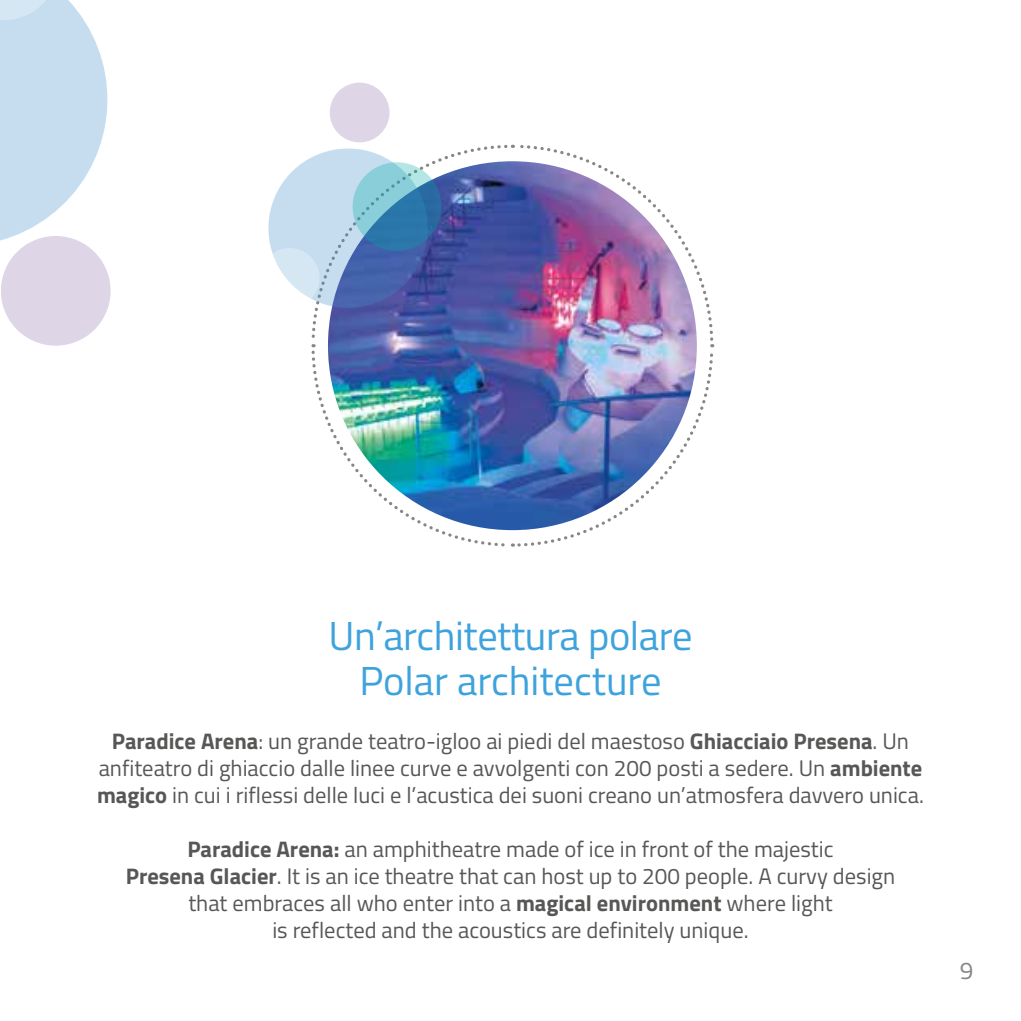
<style>
.page{position:relative;width:1021px;height:1021px;background:#fff}
.page>*{position:absolute;margin:0;border:0;box-sizing:border-box;transform-origin:0 0}
.t1{font:40.5px/45px "Titillium Web";letter-spacing:-.01em;color:#3ea3dc;text-align:center}
.t2{font:24.3px "Titillium Web";color:#878787}
.t3{font:22.5px/27px "Titillium Web";color:#575756;text-align:center}
.s1{font-weight:700}
</style>
<div class="page">
<svg style="left:0;top:0;width:111px;height:346px"></svg>
<img style="left:268px;top:141px;width:447px;height:406px">
<div style="left:330px;top:83px;width:59px;height:59px;background:#ded5e7;border-radius:50%"></div>
<h1 class="t1" style="left:328px;top:611px;width:365px">Un’architettura polare<br>Polar architecture</h1>
<p class="t3" style="left:97px;top:726px;width:828px"><span class="s1">Paradice Arena</span>: un grande teatro-igloo ai piedi del maestoso <span class="s1">Ghiacciaio Presena</span>. Un anfiteatro di ghiaccio dalle linee curve e avvolgenti con 200 posti a sedere. Un <span class="s1">ambiente magico</span> in cui i riflessi delle luci e l’acustica dei suoni creano un’atmosfera davvero unica.</p>
<p class="t3" style="left:126px;top:834px;width:771px"><span class="s1">Paradice Arena:</span> an amphitheatre made of ice in front of the majestic<br><span class="s1">Presena Glacier</span>. It is an ice theatre that can host up to 200 people. A curvy design that embraces all who enter into a <span class="s1">magical environment</span> where light<br>is reflected and the acoustics are definitely unique.</p>
<p class="t2" style="left:959px;top:952px;width:15px">9</p>
</div>
